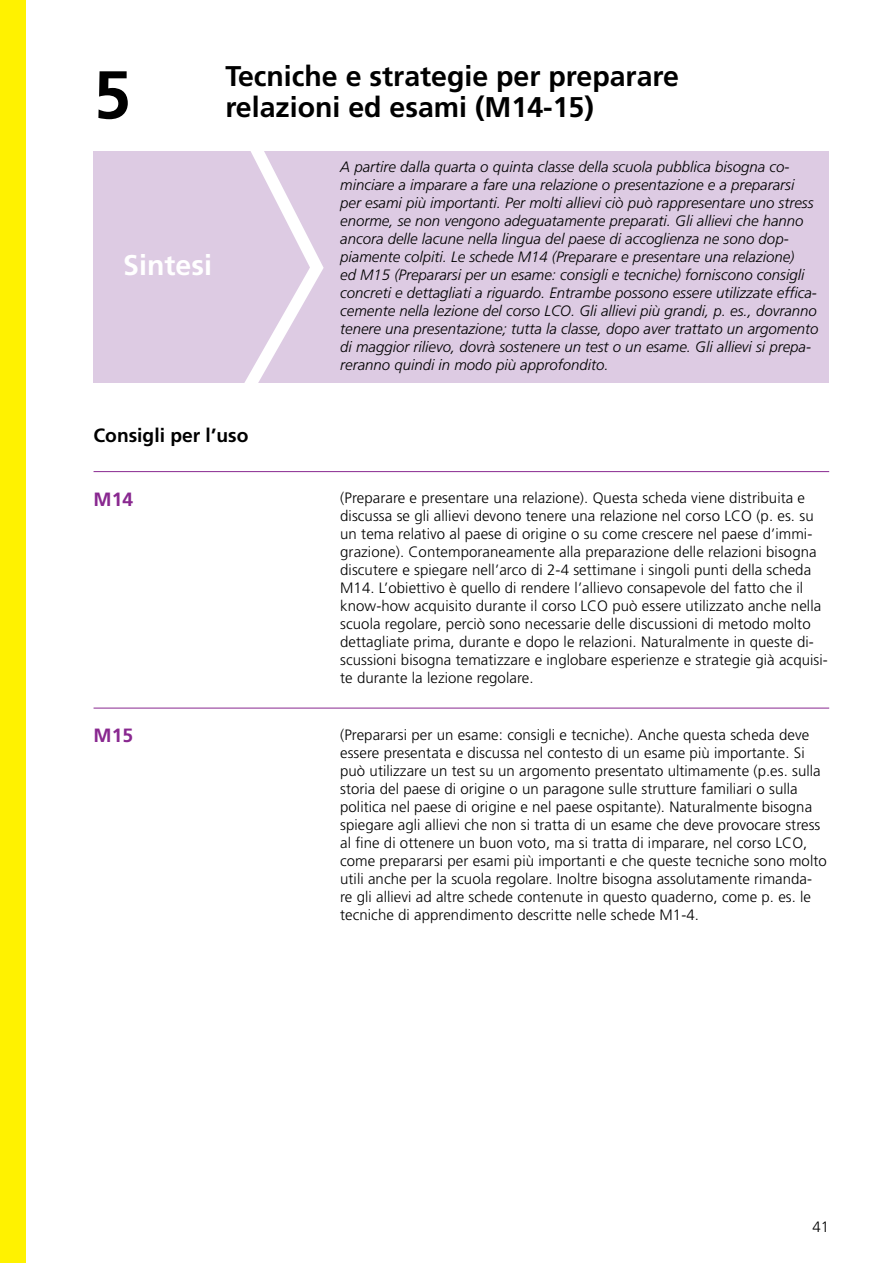
<style>
.page{position:relative;width:893px;height:1263px;background:#fff}
.page>*{position:absolute;margin:0;border:0;box-sizing:border-box;transform-origin:0 0}
.t1{font:700 67.5px "Frutiger";color:#000}
.t2{font:700 28.5px "Frutiger";color:#000}
.t3{font:700 28.5px "Frutiger";color:#fff}
.t4{font:700 19.2px "Frutiger LT Pro";color:#000}
.t5{font:700 19.2px "Frutiger LT Pro";color:#892890}
.t6{font:300 15px/18px "Frutiger LT Pro";letter-spacing:.005em;color:#000}
.t7{font:italic 300 15px/18px "Frutiger";color:#000}
.t8{font:300 15px "Frutiger";color:#000}
</style>
<div class="page">
<div style="left:94px;top:151px;width:735px;height:232px;background:#ddcbe3"></div>
<hr style="left:94px;top:471px;width:735px;height:1px;background:#892890">
<svg style="left:244px;top:151px;width:80px;height:232px"></svg>
<hr style="left:94px;top:708px;width:735px;height:1px;background:#892890">
<div style="left:0;top:0;width:26px;height:1263px;background:#fff200"></div>
<h1 class="t1" style="left:94px;top:55px;width:39px">5</h1>
<h2 class="t3" style="left:123px;top:249px;width:90px">Sintesi</h2>
<h2 class="t2" style="left:225px;top:59px;width:455px">Tecniche e strategie per preparare</h2>
<h2 class="t2" style="left:225px;top:91px;width:370px">relazioni ed esami (M14-15)</h2>
<p class="t7" style="left:340px;top:158px;width:480px">A partire dalla quarta o quinta classe della scuola pubblica bisogna co&shy;minciare a imparare a fare una relazione o presentazione e a prepararsi per esami più importanti. Per molti allievi ciò può rappresentare uno stress enorme, se non vengono adeguatamente preparati. Gli allievi che hanno ancora delle lacune nella lingua del paese di accoglienza ne sono dop&shy;piamente colpiti. Le schede M14 (Preparare e presentare una relazione)<br>ed M15 (Prepararsi per un esame: consigli e tecniche) forniscono consigli concreti e dettagliati a riguardo. Entrambe possono essere utilizzate effica&shy;cemente nella lezione del corso LCO. Gli allievi più grandi, p. es., dovranno tenere una presentazione; tutta la classe, dopo aver trattato un argomento di maggior rilievo, dovrà sostenere un test o un esame. Gli allievi si prepa&shy;reranno quindi in modo più approfondito.</p>
<p class="t4" style="left:94px;top:424px;width:157px">Consigli per l’uso</p>
<p class="t5" style="left:94px;top:488px;width:41px">M14</p>
<p class="t5" style="left:94px;top:724px;width:41px">M15</p>
<p class="t6" style="left:340px;top:489px;width:489px">(Preparare e presentare una relazione). Questa scheda viene distribuita e discussa se gli allievi devono tenere una relazione nel corso LCO (p. es. su un tema relativo al paese di origine o su come crescere nel paese d’immi&shy;grazione). Contemporaneamente alla preparazione delle relazioni bisogna discutere e spiegare nell’arco di 2-4 settimane i singoli punti della scheda M14. L’obiettivo è quello di rendere l’allievo consapevole del fatto che il know-how acquisito durante il corso LCO può essere utilizzato anche nella scuola regolare, perciò sono necessarie delle discussioni di metodo molto dettagliate prima, durante e dopo le relazioni. Naturalmente in queste di&shy;scussioni bisogna tematizzare e inglobare esperienze e strategie già acquisi&shy;te durante la lezione regolare.</p>
<p class="t6" style="left:340px;top:726px;width:488px">(Prepararsi per un esame: consigli e tecniche). Anche questa scheda deve essere presentata e discussa nel contesto di un esame più importante. Si può utilizzare un test su un argomento presentato ultimamente (p.es. sulla storia del paese di origine o un paragone sulle strutture familiari o sulla politica nel paese di origine e nel paese ospitante). Naturalmente bisogna spiegare agli allievi che non si tratta di un esame che deve provocare stress al fine di ottenere un buon voto, ma si tratta di imparare, nel corso LCO, come prepararsi per esami più importanti e che queste tecniche sono molto utili anche per la scuola regolare. Inoltre bisogna assolutamente rimanda&shy;re gli allievi ad altre schede contenute in questo quaderno, come p. es. le tecniche di apprendimento descritte nelle schede M1-4.</p>
<p class="t8" style="left:812px;top:1218px;width:18px">41</p>
</div>
